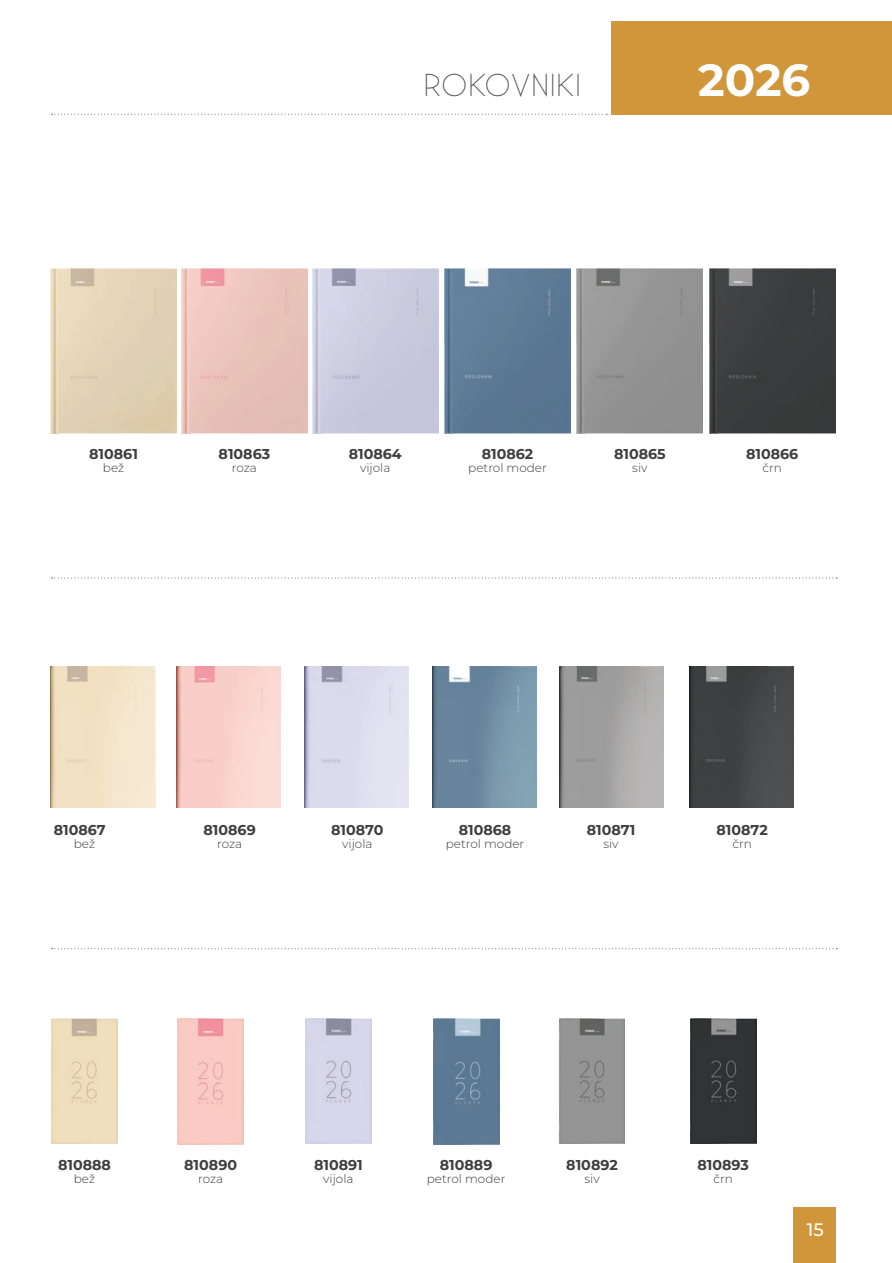
<style>
.page{position:relative;width:892px;height:1263px;background:#fff}
.page>*{position:absolute;margin:0;border:0;box-sizing:border-box;transform-origin:0 0}
.t1{font:700 45px "Montserrat";color:#fff}
.t2{font:300 31.5px "Existence";letter-spacing:.03em;color:#4b4c4d}
.t3{font:500 18px "Montserrat";color:#fff}
.t4{font:700 14.25px "Montserrat";color:#3e3e3f}
.t5{font:300 12px "Montserrat";color:#3e3e3f}
</style>
<div class="page">
<div style="left:792px;top:1207px;width:43px;height:55px;background:#d2963a"></div>
<svg style="left:51px;top:114px;width:555px;height:1px"></svg>
<div style="left:610px;top:21px;width:281px;height:94px;background:#d2963a"></div>
<img style="left:177px;top:1018px;width:66px;height:125px">
<img style="left:433px;top:1018px;width:66px;height:125px">
<img style="left:52px;top:1018px;width:65px;height:125px">
<img style="left:305px;top:1018px;width:66px;height:125px">
<img style="left:559px;top:1018px;width:65px;height:125px">
<img style="left:690px;top:1018px;width:65px;height:125px">
<img style="left:51px;top:268px;width:125px;height:166px">
<img style="left:181px;top:268px;width:126px;height:166px">
<img style="left:312px;top:268px;width:126px;height:166px">
<img style="left:444px;top:268px;width:126px;height:166px">
<img style="left:576px;top:268px;width:126px;height:166px">
<img style="left:709px;top:268px;width:125px;height:166px">
<img style="left:51px;top:666px;width:104px;height:141px">
<img style="left:177px;top:666px;width:103px;height:141px">
<img style="left:304px;top:666px;width:104px;height:141px">
<img style="left:432px;top:666px;width:104px;height:141px">
<img style="left:559px;top:666px;width:104px;height:141px">
<img style="left:689px;top:666px;width:103px;height:141px">
<svg style="left:51px;top:948px;width:785px;height:1px"></svg>
<svg style="left:51px;top:577px;width:783px;height:1px"></svg>
<h2 class="t2" style="left:423px;top:62px;width:158px">ROKOVNIKI</h2>
<h1 class="t1" style="left:697px;top:48px;width:113px">2026</h1>
<p class="t4" style="left:89px;top:443px;width:50px">810861</p>
<p class="t4" style="left:218px;top:443px;width:53px">810863</p>
<p class="t4" style="left:348px;top:443px;width:54px">810864</p>
<p class="t4" style="left:481px;top:443px;width:53px">810862</p>
<p class="t4" style="left:613px;top:443px;width:53px">810865</p>
<p class="t5" style="left:103px;top:460px;width:23px">bež</p>
<p class="t5" style="left:232px;top:460px;width:26px">roza</p>
<p class="t5" style="left:360px;top:460px;width:32px">vijola</p>
<p class="t5" style="left:468px;top:460px;width:80px">petrol moder</p>
<p class="t5" style="left:632px;top:460px;width:17px">siv</p>
<p class="t4" style="left:745px;top:443px;width:54px">810866</p>
<p class="t5" style="left:762px;top:460px;width:21px">črn</p>
<p class="t4" style="left:54px;top:819px;width:53px">810867</p>
<p class="t4" style="left:203px;top:819px;width:54px">810869</p>
<p class="t4" style="left:331px;top:819px;width:54px">810870</p>
<p class="t4" style="left:458px;top:819px;width:54px">810868</p>
<p class="t4" style="left:586px;top:819px;width:50px">810871</p>
<p class="t4" style="left:716px;top:819px;width:53px">810872</p>
<p class="t5" style="left:74px;top:835px;width:23px">bež</p>
<p class="t5" style="left:217px;top:835px;width:26px">roza</p>
<p class="t5" style="left:342px;top:835px;width:32px">vijola</p>
<p class="t5" style="left:445px;top:835px;width:80px">petrol moder</p>
<p class="t5" style="left:603px;top:835px;width:17px">siv</p>
<p class="t5" style="left:732px;top:835px;width:21px">črn</p>
<p class="t4" style="left:58px;top:1154px;width:54px">810888</p>
<p class="t4" style="left:184px;top:1154px;width:54px">810890</p>
<p class="t4" style="left:314px;top:1154px;width:50px">810891</p>
<p class="t4" style="left:439px;top:1154px;width:54px">810889</p>
<p class="t4" style="left:566px;top:1154px;width:53px">810892</p>
<p class="t4" style="left:697px;top:1154px;width:53px">810893</p>
<p class="t5" style="left:74px;top:1170px;width:23px">bež</p>
<p class="t5" style="left:198px;top:1170px;width:26px">roza</p>
<p class="t5" style="left:323px;top:1170px;width:32px">vijola</p>
<p class="t5" style="left:426px;top:1170px;width:80px">petrol moder</p>
<p class="t5" style="left:584px;top:1170px;width:17px">siv</p>
<p class="t5" style="left:713px;top:1170px;width:21px">črn</p>
<p class="t3" style="left:806px;top:1217px;width:18px">15</p>
</div>
